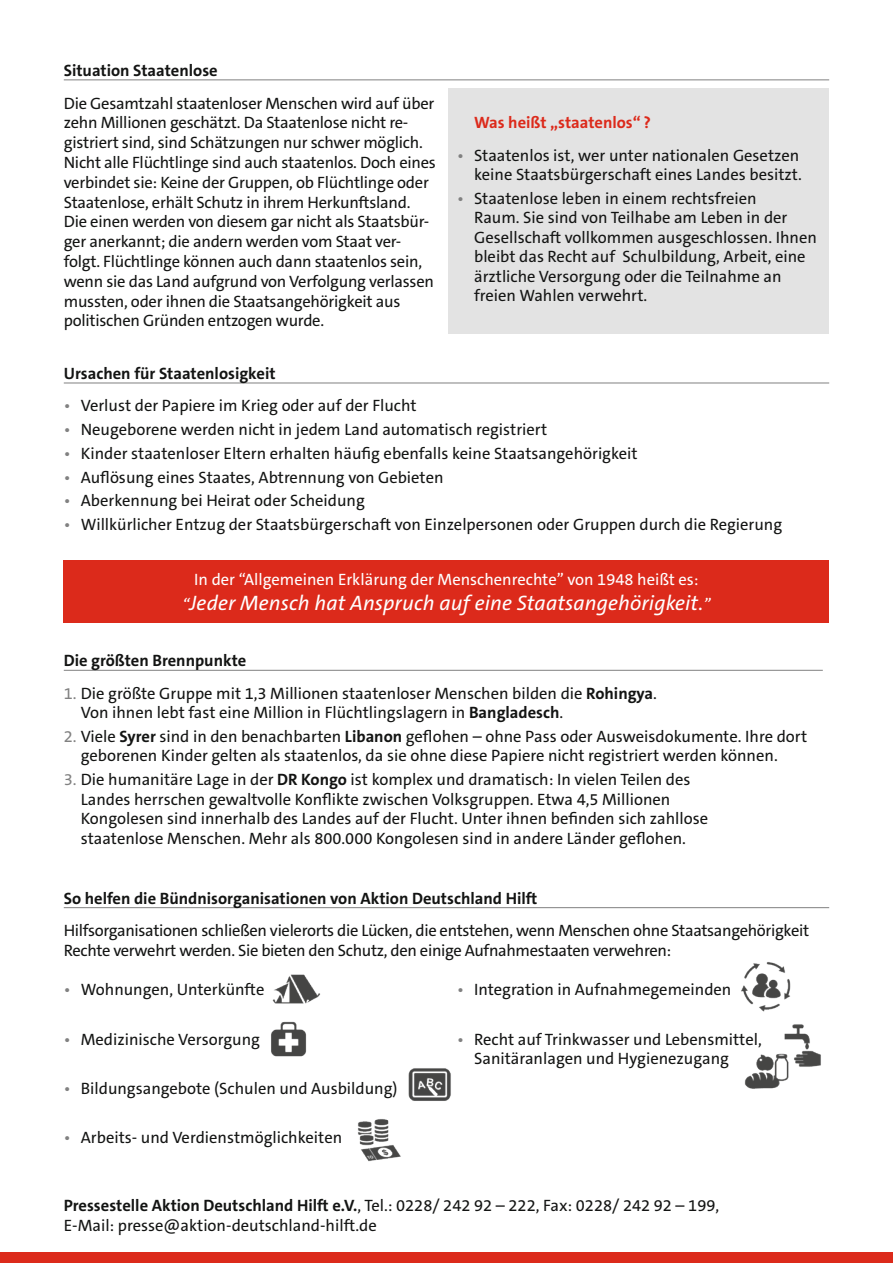
<style>
.page{position:relative;width:893px;height:1263px;background:#fff}
.page>*{position:absolute;margin:0;border:0;box-sizing:border-box;transform-origin:0 0}
.Copy{font:italic 21px "The Sans C5";letter-spacing:.005em;color:#fff}
.Copy-2{font:16.5px/19.5px "The Sans C5";color:#131413}
.Copy-3{font:16.5px/19.8px "The Sans C5";letter-spacing:-.02em;color:#131413}
.t1{font:700 16.5px "The Sans C5";color:#131413}
.Copy-4{font:16.5px "The Sans C5";color:#fff}
.t2{font:700 16.5px "The Sans C5";color:#dc2a1b}
.s1{color:#818181}
.s2{font-size:16.5px}
.s3{font-weight:700}
</style>
<div class="page">
<div style="left:0;top:1252px;width:893px;height:11px;background:#dc2a1b"></div>
<hr style="left:64px;top:79px;width:765px;height:1px;background:#818181">
<div style="left:449px;top:88px;width:380px;height:53px;background:#e3e3e3"></div>
<div style="left:449px;top:140px;width:380px;height:53px;background:#e3e3e3"></div>
<div style="left:449px;top:183px;width:380px;height:151px;background:#e3e3e3"></div>
<div style="left:64px;top:560px;width:765px;height:62px;background:#dc2a1b"></div>
<hr style="left:64px;top:383px;width:765px;height:1px;background:#818181">
<hr style="left:64px;top:670px;width:759px;height:1px;background:#818181">
<hr style="left:64px;top:907px;width:765px;height:1px;background:#818181">
<img style="left:272px;top:974px;width:49px;height:30px">
<img style="left:271px;top:1021px;width:36px;height:36px">
<img style="left:408px;top:1068px;width:43px;height:33px">
<img style="left:358px;top:1119px;width:43px;height:43px">
<img style="left:784px;top:1024px;width:37px;height:43px">
<img style="left:744px;top:1043px;width:50px;height:46px">
<img style="left:741px;top:962px;width:50px;height:50px">
<h2 class="t1" style="left:64px;top:60px;width:155px">Situation Staatenlose</h2>
<p class="Copy-2" style="left:64px;top:93px;width:374px">Die Gesamtzahl staatenloser Menschen wird auf über zehn Millionen geschätzt. Da Staatenlose nicht re&shy;gistriert sind, sind Schätzungen nur schwer möglich.<br>Nicht alle Flüchtlinge sind auch staatenlos. Doch eines verbindet sie: Keine der Gruppen, ob Flüchtlinge oder Staatenlose, erhält Schutz in ihrem Herkunftsland.<br>Die einen werden von diesem gar nicht als Staatsbür&shy;ger anerkannt; die andern werden vom Staat ver&shy;folgt. Flüchtlinge können auch dann staatenlos sein, wenn sie das Land aufgrund von Verfolgung verlassen mussten, oder ihnen die Staatsangehörigkeit aus politischen Gründen entzogen wurde.</p>
<h2 class="t2" style="left:474px;top:112px;width:178px">Was heißt „staatenlos“ ?</h2>
<p class="Copy-2" style="left:457px;top:145px;width:346px;text-align:right"><span class="s1">•</span> Staatenlos ist, wer unter nationalen Gesetzen keine Staatsbürgerschaft eines Landes besitzt.</p>
<p class="Copy-2" style="left:474px;top:189px;width:344px;text-indent:-17px"><span class="s1">•</span> Staatenlose leben in einem rechtsfreien<br>Raum. Sie sind von Teilhabe am Leben in der Gesellschaft vollkommen ausgeschlossen. Ihnen bleibt das Recht auf Schulbildung, Arbeit, eine ärztliche Versorgung oder die Teilnahme an freien Wahlen verwehrt.</p>
<h2 class="t1" style="left:64px;top:363px;width:213px">Ursachen für Staatenlosigkeit</h2>
<p class="Copy-2" style="left:64px;top:396px;width:354px"><span class="s1">•</span> Verlust der Papiere im Krieg oder auf der Flucht</p>
<p class="Copy-2" style="left:64px;top:420px;width:485px"><span class="s1">•</span> Neugeborene werden nicht in jedem Land automatisch registriert</p>
<p class="Copy-2" style="left:64px;top:444px;width:575px"><span class="s1">•</span> Kinder staatenloser Eltern erhalten häufig ebenfalls keine Staatsangehörigkeit</p>
<p class="Copy-2" style="left:64px;top:467px;width:381px"><span class="s1">•</span> Auflösung eines Staates, Abtrennung von Gebieten</p>
<p class="Copy-2" style="left:64px;top:491px;width:303px"><span class="s1">•</span> Aberkennung bei Heirat oder Scheidung</p>
<p class="Copy-2" style="left:64px;top:515px;width:720px"><span class="s1">•</span> Willkürlicher Entzug der Staatsbürgerschaft von Einzelpersonen oder Gruppen durch die Regierung</p>
<p class="Copy-4" style="left:194px;top:568px;width:506px">In der “Allgemeinen Erklärung der Menschenrechte” von 1948 heißt es:</p>
<p class="Copy" style="left:182px;top:589px;width:530px"><span class="s2">“</span>Jeder Mensch hat Anspruch auf eine Staatsangehörigkeit.<span class="s2">”</span></p>
<h2 class="t1" style="left:64px;top:650px;width:184px">Die größten Brennpunkte</h2>
<p class="Copy-2" style="left:81px;top:683px;width:578px;text-indent:-17px"><span class="s1">1.</span> Die größte Gruppe mit 1,3 Millionen staatenloser Menschen bilden die <span class="s3">Rohingya</span>.<br>Von ihnen lebt fast eine Million in Flüchtlingslagern in <span class="s3">Bangladesch</span>.</p>
<p class="Copy-2" style="left:81px;top:727px;width:728px;text-indent:-17px"><span class="s1">2.</span> Viele <span class="s3">Syrer</span> sind in den benachbarten <span class="s3">Libanon</span> geflohen – ohne Pass oder Ausweisdokumente. Ihre dort geborenen Kinder gelten als staatenlos, da sie ohne diese Papiere nicht registriert werden können.</p>
<p class="Copy-2" style="left:81px;top:770px;width:629px;text-indent:-17px"><span class="s1">3.</span> Die humanitäre Lage in der <span class="s3">DR Kongo</span> ist komplex und dramatisch: In vielen Teilen des Landes herrschen gewaltvolle Konflikte zwischen Volksgruppen. Etwa 4,5 Millionen Kongolesen sind innerhalb des Landes auf der Flucht. Unter ihnen befinden sich zahllose staatenlose Menschen. Mehr als 800.000 Kongolesen sind in andere Länder geflohen.</p>
<h2 class="t1" style="left:64px;top:888px;width:475px">So helfen die Bündnisorganisationen von Aktion Deutschland Hilft</h2>
<p class="Copy-3" style="left:64px;top:921px;width:747px">Hilfsorganisationen schließen vielerorts die Lücken, die entstehen, wenn Menschen ohne Staatsangehörigkeit<br>Rechte verwehrt werden. Sie bieten den Schutz, den einige Aufnahmestaaten verwehren:</p>
<p class="Copy-2" style="left:64px;top:980px;width:202px"><span class="s1">•</span> Wohnungen, Unterkünfte</p>
<p class="Copy-2" style="left:64px;top:1029px;width:198px"><span class="s1">•</span> Medizinische Versorgung</p>
<p class="Copy-2" style="left:64px;top:1079px;width:335px"><span class="s1">•</span> Bildungsangebote (Schulen und Ausbildung)</p>
<p class="Copy-2" style="left:64px;top:1128px;width:280px"><span class="s1">•</span> Arbeits- und Verdienstmöglichkeiten</p>
<p class="Copy-2" style="left:457px;top:980px;width:276px"><span class="s1">•</span> Integration in Aufnahmegemeinden</p>
<p class="Copy-2" style="left:474px;top:1029px;width:289px;text-indent:-17px"><span class="s1">•</span> Recht auf Trinkwasser und Lebensmittel,<br>Sanitäranlagen und Hygienezugang</p>
<p class="Copy-2" style="left:64px;top:1196px;width:657px"><span class="s3">Pressestelle Aktion Deutschland Hilft e.V.</span>, Tel.: 0228/ 242 92 – 222, Fax: 0228/ 242 92 – 199,</p>
<p class="Copy-2" style="left:64px;top:1216px;width:314px">E-Mail: presse@aktion-deutschland-hilft.de</p>
</div>
